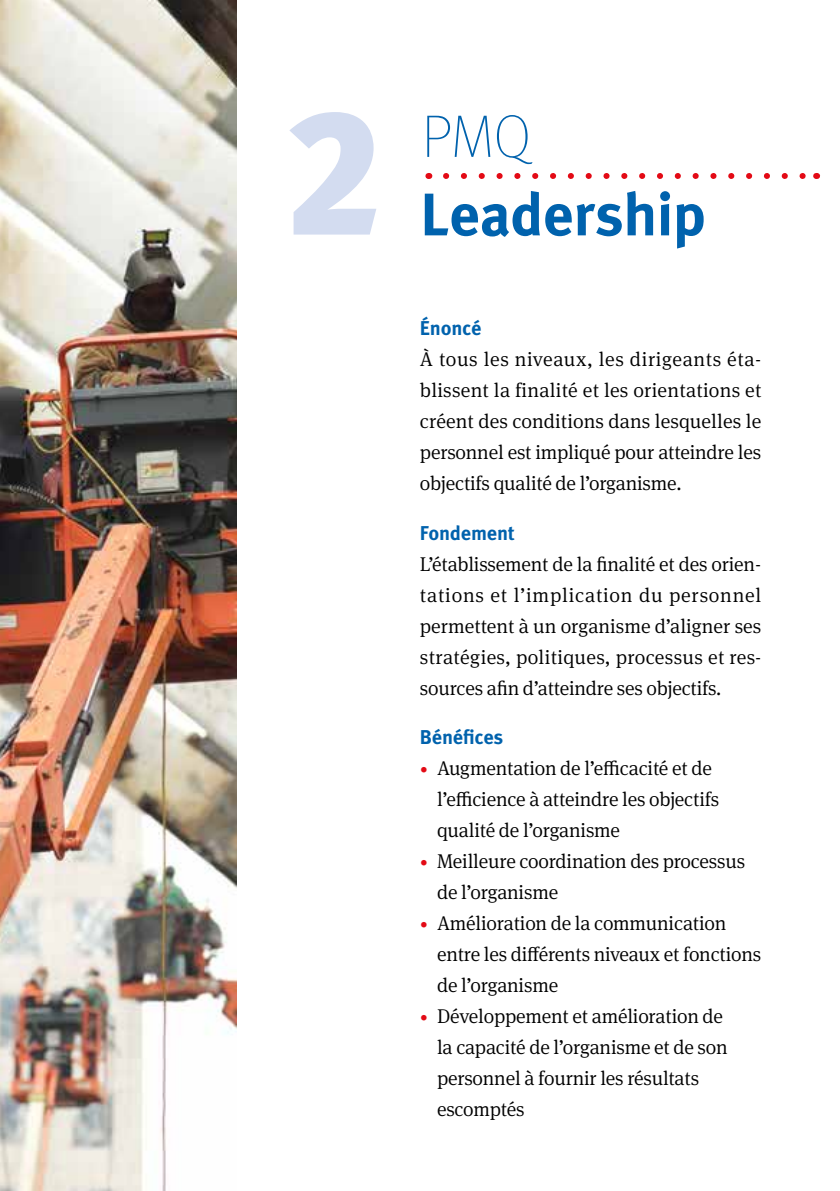
<style>
.page{position:relative;width:840px;height:1191px;background:#fff}
.page>*{position:absolute;margin:0;border:0;box-sizing:border-box;transform-origin:0 0}
.t1{font:900 178px "Meta Pro";color:#d3dcf0}
.t2{font:700 60px "Meta Pro";letter-spacing:-.015em;color:#0062ad}
.t3{font:100 60px "Meta Pro";color:#0062ad}
.t4{font:300 20px/31px "Meta Serif Pro";letter-spacing:-.01em;color:#000}
.t5{font:700 20px "Meta Pro";letter-spacing:-.01em;color:#0062ad}
.s1{font-size:16px;color:#e30a15}
</style>
<div class="page">
<img style="left:0;top:0;width:236px;height:1191px">
<svg style="left:446px;top:173px;width:360px;height:6px"></svg>
<h1 class="t1" style="left:283px;top:31px;width:100px">2</h1>
<h2 class="t3" style="left:421px;top:95px;width:111px">PMQ</h2>
<h2 class="t2" style="left:420px;top:168px;width:287px">Leadership</h2>
<p class="t5" style="left:420px;top:312px;width:63px">Énoncé</p>
<p class="t4" style="left:420px;top:342px;width:343px;text-align:justify">À tous les niveaux, les dirigeants éta&shy;blissent la finalité et les orientations et créent des conditions dans lesquelles le personnel est impliqué pour atteindre les objectifs qualité de l’organisme.</p>
<p class="t5" style="left:420px;top:517px;width:96px">Fondement</p>
<p class="t4" style="left:420px;top:547px;width:343px;text-align:justify">L’établissement de la finalité et des orien&shy;tations et l’implication du personnel permettent à un organisme d’aligner ses stratégies, politiques, processus et res&shy;sources afin d’atteindre ses objectifs.</p>
<p class="t5" style="left:420px;top:721px;width:85px">Bénéfices</p>
<p class="t4" style="left:437px;top:752px;width:283px;text-indent:-17px"><span class="s1">•</span> Augmentation de l’efficacité et de l’efficience à atteindre les objectifs qualité de l’organisme</p>
<p class="t4" style="left:437px;top:845px;width:309px;text-indent:-17px"><span class="s1">•</span> Meilleure coordination des processus de l’organisme</p>
<p class="t4" style="left:437px;top:907px;width:325px;text-indent:-17px"><span class="s1">•</span> Amélioration de la communication entre les différents niveaux et fonctions de l’organisme</p>
<p class="t4" style="left:437px;top:1000px;width:292px;text-indent:-17px"><span class="s1">•</span> Développement et amélioration de la capacité de l’organisme et de son personnel à fournir les résultats escomptés</p>
</div>
